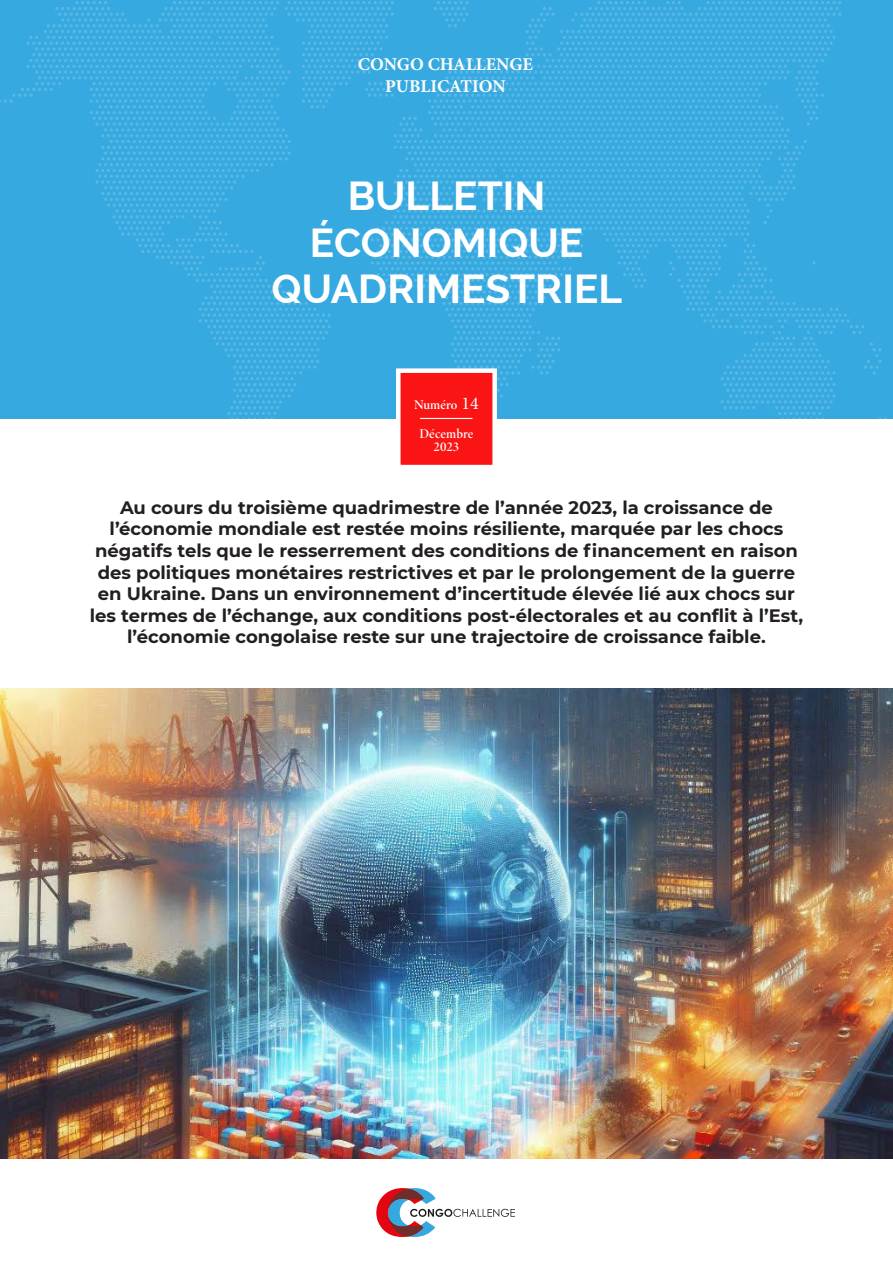
<style>
.page{position:relative;width:893px;height:1263px;background:#fff}
.page>*{position:absolute;margin:0;border:0;box-sizing:border-box;transform-origin:0 0}
.t1{font:700 40.5px "Raleway";color:#fff}
.t2{font:700 18px/21.6px "Montserrat";color:#231f20;text-align:center}
.t3{font:700 18px "Minion Pro";color:#fff}
.t4{font:13.5px/13.2px "Minion Variable Concept";color:#fff;text-align:center}
.s1{font-family:"Minion Pro";font-size:18px}
</style>
<div class="page">
<svg style="left:376px;top:1188px;width:139px;height:49px"></svg>
<svg style="left:0;top:1px;width:893px;height:464px;background:#4fafdf"></svg>
<hr style="left:420px;top:418px;width:52px;height:1px;background:#fff">
<img style="left:0;top:689px;width:893px;height:470px">
<p class="t3" style="left:358px;top:52px;width:177px">CONGO CHALLENGE</p>
<p class="t3" style="left:385px;top:74px;width:122px">PUBLICATION</p>
<p class="t1" style="left:348px;top:173px;width:199px">BULLETIN</p>
<p class="t1" style="left:310px;top:219px;width:275px">ÉCONOMIQUE</p>
<p class="t1" style="left:272px;top:266px;width:352px">QUADRIMESTRIEL</p>
<p class="t4" style="left:414px;top:398px;width:66px">Numéro <span class="s1">14</span></p>
<p class="t4" style="left:419px;top:427px;width:55px">Décembre<br>2023</p>
<p class="t2" style="left:90px;top:496px;width:715px">Au cours du troisième quadrimestre de l’année 2023, la croissance de l’économie mondiale est restée moins résiliente, marquée par les chocs négatifs tels que le resserrement des conditions de financement en raison des politiques monétaires restrictives et par le prolongement de la guerre en Ukraine. Dans un environnement d’incertitude élevée lié aux chocs sur les termes de l’échange, aux conditions post-électorales et au conflit à l’Est, l’économie congolaise reste sur une trajectoire de croissance faible.</p>
</div>
